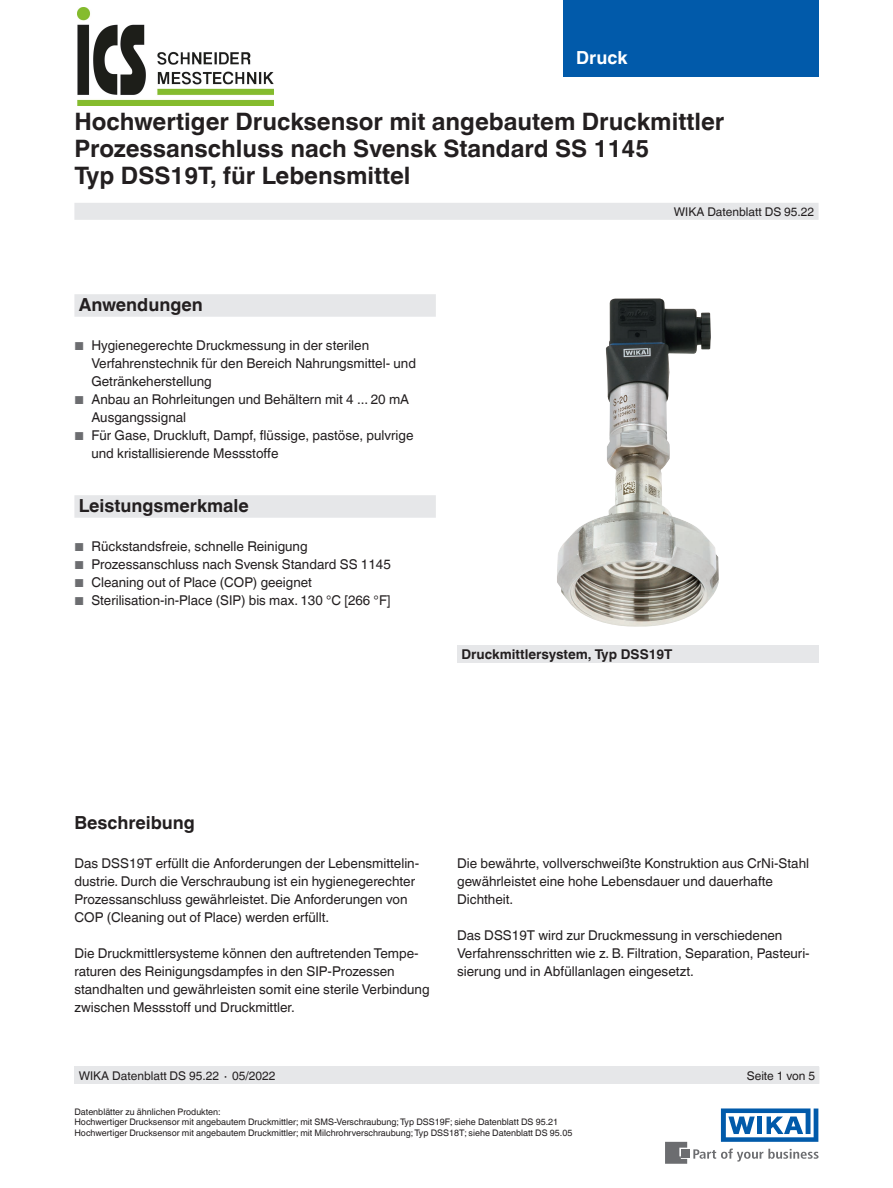
<style>
.page{position:relative;width:893px;height:1188px;background:#fff}
.page>*{position:absolute;margin:0;border:0;box-sizing:border-box;transform-origin:0 0}
.t1{font:700 24px/27px "Helvetica World";color:#231f20}
.t2{font:700 18px "Helvetica World";color:#231f20}
.t3{font:700 18px "Helvetica World";color:#fff}
.t4{font:13.5px/18px "Helvetica World";color:#231f20}
.t5{font:700 13.5px "Helvetica World";color:#231f20}
.t6{font:12px "Helvetica World";color:#231f20}
.t7{font:9px/10.5px "Helvetica World";color:#231f20}
.s1{font-size:11.55px;color:#6c6d70}
</style>
<div class="page">
<svg style="left:693px;top:1149px;width:126px;height:13px"></svg>
<div style="left:682px;top:1150px;width:8px;height:8px;background:#6c6d70"></div>
<svg style="left:665px;top:1142px;width:22px;height:22px"></svg>
<svg style="left:721px;top:1108px;width:97px;height:34px"></svg>
<div style="left:563px;top:0;width:256px;height:76px;background:#015aaa"></div>
<div style="left:74px;top:203px;width:745px;height:17px;background:#e6e7e9"></div>
<div style="left:74px;top:1066px;width:745px;height:18px;background:#e6e7e9"></div>
<div style="left:74px;top:294px;width:362px;height:23px;background:#e6e7e9"></div>
<div style="left:74px;top:495px;width:362px;height:23px;background:#e6e7e9"></div>
<div style="left:457px;top:645px;width:362px;height:18px;background:#e6e7e9"></div>
<img style="left:557px;top:298px;width:162px;height:329px">
<img style="left:77px;top:8px;width:197px;height:98px">
<h2 class="t3" style="left:576px;top:47px;width:53px">Druck</h2>
<h1 class="t1" style="left:74px;top:108px;width:651px">Hochwertiger Drucksensor mit angebautem Druckmittler<br>Prozessanschluss nach Svensk Standard SS 1145<br>Typ DSS19T, für Lebensmittel</h1>
<h2 class="t2" style="left:79px;top:295px;width:126px">Anwendungen</h2>
<p class="t4" style="left:91px;top:337px;width:326px;text-indent:-17px"><span class="s1">■</span> Hygienegerechte Druckmessung in der sterilen<br>Verfahrenstechnik für den Bereich Nahrungsmittel- und<br>Getränkeherstellung</p>
<p class="t4" style="left:91px;top:391px;width:319px;text-indent:-17px"><span class="s1">■</span> Anbau an Rohrleitungen und Behältern mit 4 ... 20 mA<br>Ausgangssignal</p>
<p class="t4" style="left:91px;top:427px;width:324px;text-indent:-17px"><span class="s1">■</span> Für Gase, Druckluft, Dampf, flüssige, pastöse, pulvrige und kristallisierende Messstoffe</p>
<h2 class="t2" style="left:79px;top:496px;width:172px">Leistungsmerkmale</h2>
<p class="t4" style="left:74px;top:538px;width:235px"><span class="s1">■</span> Rückstandsfreie, schnelle Reinigung</p>
<p class="t4" style="left:74px;top:556px;width:318px"><span class="s1">■</span> Prozessanschluss nach Svensk Standard SS 1145</p>
<p class="t4" style="left:74px;top:574px;width:239px"><span class="s1">■</span> Cleaning out of Place (COP) geeignet</p>
<p class="t4" style="left:74px;top:592px;width:318px"><span class="s1">■</span> Sterilisation-in-Place (SIP) bis max. 130 °C [266 °F]</p>
<p class="t6" style="left:674px;top:204px;width:142px">WIKA Datenblatt DS 95.22</p>
<p class="t5" style="left:461px;top:646px;width:213px">Druckmittlersystem, Typ DSS19T</p>
<h2 class="t2" style="left:74px;top:813px;width:122px">Beschreibung</h2>
<p class="t4" style="left:74px;top:855px;width:346px">Das DSS19T erfüllt die Anforderungen der Lebensmittelin&shy;dustrie. Durch die Verschraubung ist ein hygienegerechter Prozessanschluss gewährleistet. Die Anforderungen von COP (Cleaning out of Place) werden erfüllt.</p>
<p class="t4" style="left:74px;top:945px;width:357px">Die Druckmittlersysteme können den auftretenden Tempe&shy;raturen des Reinigungsdampfes in den SIP-Prozessen standhalten und gewährleisten somit eine sterile Verbindung zwischen Messstoff und Druckmittler.</p>
<p class="t4" style="left:457px;top:854px;width:353px">Die bewährte, vollverschweißte Konstruktion aus CrNi-Stahl gewährleistet eine hohe Lebensdauer und dauerhafte<br>Dichtheit.</p>
<p class="t4" style="left:457px;top:926px;width:354px">Das DSS19T wird zur Druckmessung in verschiedenen<br>Verfahrensschritten wie z. B. Filtration, Separation, Pasteuri&shy;sierung und in Abfüllanlagen eingesetzt.</p>
<p class="t6" style="left:79px;top:1068px;width:198px">WIKA Datenblatt DS 95.22 ∙ 05/2022</p>
<p class="t6" style="left:747px;top:1068px;width:70px">Seite 1 von 5</p>
<p class="t7" style="left:74px;top:1107px;width:500px">Datenblätter zu ähnlichen Produkten:<br>Hochwertiger Drucksensor mit angebautem Druckmittler; mit SMS-Verschraubung; Typ DSS19F; siehe Datenblatt DS 95.21<br>Hochwertiger Drucksensor mit angebautem Druckmittler; mit Milchrohrverschraubung; Typ DSS18T; siehe Datenblatt DS 95.05</p>
</div>
